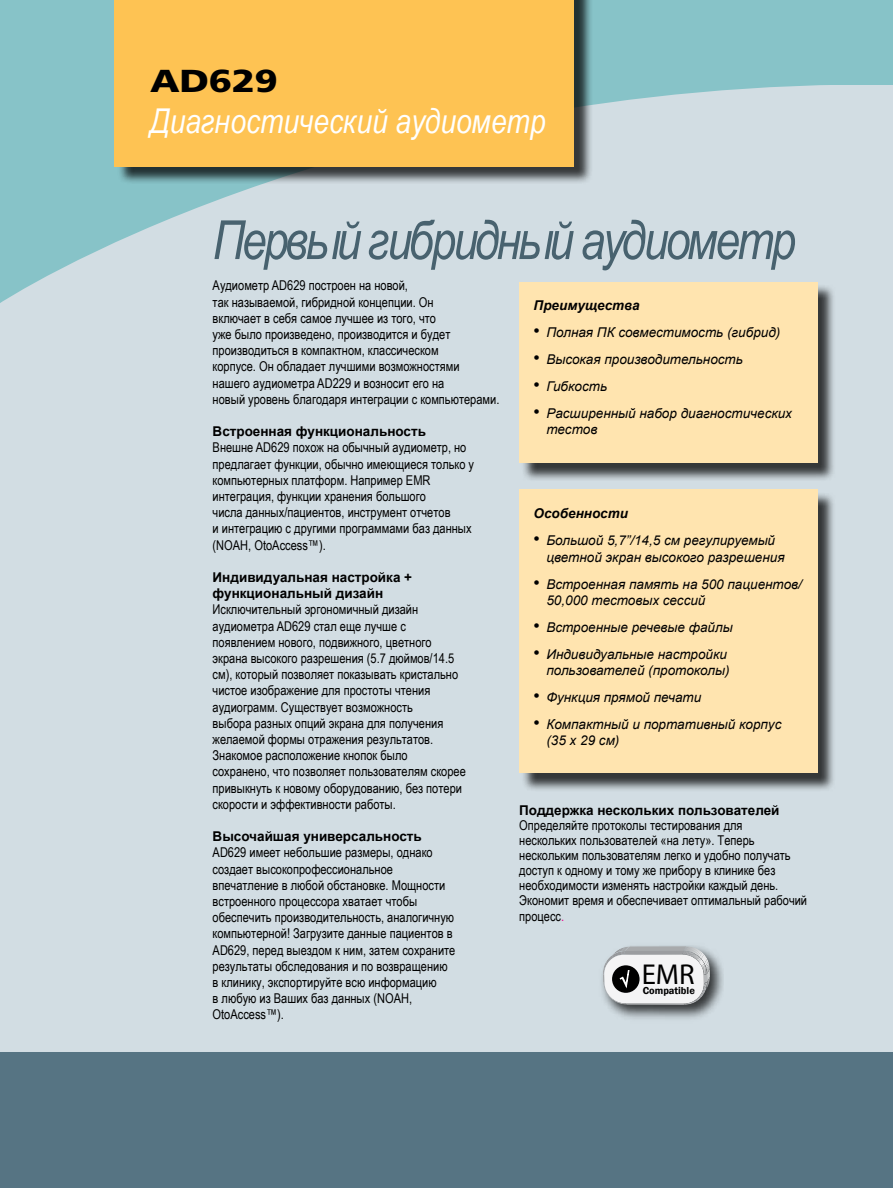
<style>
.page{position:relative;width:893px;height:1188px;background:#fff}
.page>*{position:absolute;margin:0;border:0;box-sizing:border-box;transform-origin:0 0}
.t1{font:italic 54px "Arial Narrow";letter-spacing:-.05em;color:#48626f}
.t2{font:italic 34.2px "Arial Narrow";color:#fff}
.t3{font:900 31.8px "Frutiger LT";letter-spacing:-.01em;color:#000;scale:1.2 1}
.t4{font:28.8px "Myriad Pro";color:#000}
.t5{font:13.5px/16.2px "Arial Narrow";color:#000}
.t6{font:italic 13.5px/16.2px "Arial";color:#000}
.t7{font:700 13.5px/16.2px "Arial";color:#000}
.t8{font:italic 700 13.5px "Arial";color:#000}
.t9{font:600 10.35px "Franklin Gothic";color:#000}
.s1{font-size:18px}
.s2{color:#ec008c}
</style>
<div class="page">
<div style="left:0;top:85px;width:893px;height:1103px;background:#d2dde3"></div>
<svg style="left:0;top:0;width:893px;height:303px"></svg>
<div style="left:0;top:1052px;width:893px;height:136px;background:#567483"></div>
<hr style="left:0;top:66px;width:1px;height:237px;background:#87c3c8">
<div style="left:117px;top:0;width:476px;height:185px;background:#000;opacity:.75"></div>
<div style="left:115px;top:0;width:459px;height:166px;background:#fec353"></div>
<div style="left:521px;top:284px;width:315px;height:197px;background:#000;opacity:.75"></div>
<div style="left:518px;top:282px;width:299px;height:181px;background:#ffe4af"></div>
<div style="left:521px;top:492px;width:315px;height:300px;background:#000;opacity:.75"></div>
<div style="left:518px;top:489px;width:299px;height:284px;background:#ffe4af"></div>
<img style="left:614px;top:952px;width:109px;height:67px">
<svg style="left:614px;top:946px;width:96px;height:59px;background:#c6c7c9"></svg>
<img style="left:602px;top:954px;width:12px;height:57px">
<h3 class="t3" style="left:150px;top:62px;width:108px">AD629</h3>
<h2 class="t2" style="left:150px;top:97px;width:397px">Диагностический аудиометр</h2>
<h1 class="t1" style="left:213px;top:202px;width:585px">Первый гибридный аудиометр</h1>
<p class="t5" style="left:213px;top:277px;width:288px">Аудиометр AD629 построен на новой,<br>так называемой, гибридной концепции. Он<br>включает в себя самое лучшее из того, что<br>уже было произведено, производится и будет производиться в компактном, классическом<br>корпусе. Он обладает лучшими возможностями нашего аудиометра AD229 и возносит его на<br>новый уровень благодаря интеграции с компьютерами.</p>
<p class="t7" style="left:213px;top:424px;width:215px">Встроенная функциональность</p>
<p class="t5" style="left:213px;top:439px;width:263px">Внешне AD629 похож на обычный аудиометр, но предлагает функции, обычно имеющиеся только у компьютерных платформ. Например EMR интеграция, функции хранения большого<br>числа данных/пациентов, инструмент отчетов<br>и интеграцию с другими программами баз данных (NOAH, OtoAccess™).</p>
<p class="t7" style="left:213px;top:570px;width:201px">Индивидуальная настройка + функциональный дизайн</p>
<p class="t5" style="left:213px;top:601px;width:255px">Исключительный эргономичный дизайн аудиометра AD629 стал еще лучше с появлением нового, подвижного, цветного экрана высокого разрешения (5.7 дюймов/14.5 см), который позволяет показывать кристально чистое изображение для простоты чтения аудиограмм. Существует возможность<br>выбора разных опций экрана для получения желаемой формы отражения результатов.<br>Знакомое расположение кнопок было сохранено, что позволяет пользователям скорее привыкнуть к новому оборудованию, без потери скорости и эффективности работы.</p>
<p class="t7" style="left:213px;top:829px;width:211px">Высочайшая универсальность</p>
<p class="t5" style="left:213px;top:844px;width:244px">AD629 имеет небольшие размеры, однако создает высокопрофессиональное впечатление в любой обстановке. Мощности встроенного процессора хватает чтобы обеспечить производительность, аналогичную компьютерной! Загрузите данные пациентов в AD629, перед выездом к ним, затем сохраните результаты обследования и по возвращению в клинику, экспортируйте всю информацию<br>в любую из Ваших баз данных (NOAH, OtoAccess™).</p>
<p class="t8" style="left:534px;top:296px;width:108px">Преимущества</p>
<p class="t6" style="left:534px;top:324px;width:248px"><span class="s1">•</span> Полная ПК совместимость (гибрид)</p>
<p class="t6" style="left:534px;top:351px;width:211px"><span class="s1">•</span> Высокая производительность</p>
<p class="t6" style="left:534px;top:378px;width:75px"><span class="s1">•</span> Гибкость</p>
<p class="t6" style="left:546px;top:405px;width:247px;text-indent:-13px"><span class="s1">•</span> Расширенный набор диагностических тестов</p>
<p class="t8" style="left:534px;top:505px;width:96px">Особенности</p>
<p class="t6" style="left:546px;top:533px;width:240px;text-indent:-13px"><span class="s1">•</span> Большой 5,7”/14,5 см регулируемый цветной экран высокого разрешения</p>
<p class="t6" style="left:546px;top:576px;width:257px;text-indent:-13px"><span class="s1">•</span> Встроенная память на 500 пациентов/<br>50,000 тестовых сессий</p>
<p class="t6" style="left:534px;top:619px;width:201px"><span class="s1">•</span> Встроенные речевые файлы</p>
<p class="t6" style="left:534px;top:646px;width:197px;text-align:right"><span class="s1">•</span> Индивидуальные настройки пользователей (протоколы)</p>
<p class="t6" style="left:534px;top:689px;width:169px"><span class="s1">•</span> Функция прямой печати</p>
<p class="t6" style="left:546px;top:716px;width:237px;text-indent:-13px"><span class="s1">•</span> Компактный и портативный корпус (35 x 29 см)</p>
<p class="t7" style="left:519px;top:803px;width:262px">Поддержка нескольких пользователей</p>
<p class="t5" style="left:519px;top:817px;width:289px;line-height:15.1px">Определяйте протоколы тестирования для<br>нескольких пользователей «на лету». Теперь нескольким пользователям легко и удобно получать доступ к одному и тому же прибору в клинике без необходимости изменять настройки каждый день.<br>Экономит время и обеспечивает оптимальный рабочий процесс<span class="s2">.</span></p>
<h3 class="t4" style="left:620px;top:957px;width:77px">√ EMR</h3>
<p class="t9" style="left:643px;top:984px;width:54px">Compatible</p>
</div>
